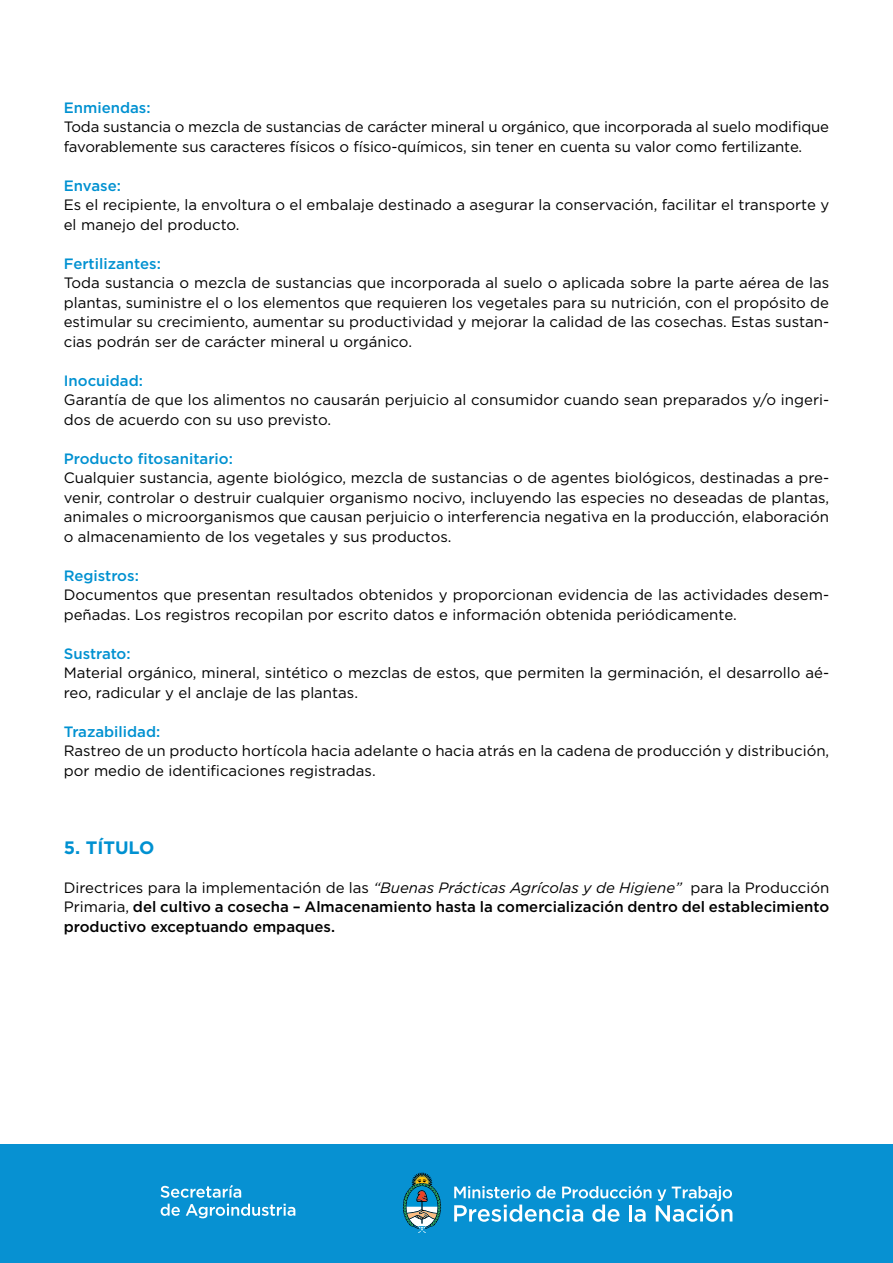
<style>
.page{position:relative;width:893px;height:1263px;background:#fff}
.page>*{position:absolute;margin:0;border:0;box-sizing:border-box;transform-origin:0 0}
.t1{font:700 18px "Gotham";color:#0091d1}
.t2{font:15px/19.5px "Gotham";color:#000}
.t3{font:500 15px/19.5px "Gotham";color:#000;text-align:justify}
.t4{font:500 15px "Gotham";color:#0091d1}
.s1{font-weight:400}
.s2{font-weight:400;font-style:italic}
</style>
<div class="page">
<div style="left:0;top:1144px;width:893px;height:119px;background:#0791d2"></div>
<svg style="left:454px;top:1185px;width:278px;height:37px"></svg>
<svg style="left:403px;top:1172px;width:38px;height:61px"></svg>
<svg style="left:161px;top:1185px;width:134px;height:33px"></svg>
<p class="t4" style="left:64px;top:97px;width:88px">Enmiendas:</p>
<p class="t2" style="left:64px;top:117px;width:767px">Toda sustancia o mezcla de sustancias de carácter mineral u orgánico, que incorporada al suelo modifique favorablemente sus caracteres físicos o físico-químicos, sin tener en cuenta su valor como fertilizante.</p>
<p class="t4" style="left:64px;top:175px;width:59px">Envase:</p>
<p class="t2" style="left:64px;top:195px;width:767px">Es el recipiente, la envoltura o el embalaje destinado a asegurar la conservación, facilitar el transporte y el manejo del producto.</p>
<p class="t4" style="left:64px;top:253px;width:99px">Fertilizantes:</p>
<p class="t2" style="left:64px;top:273px;width:767px;text-align:justify">Toda sustancia o mezcla de sustancias que incorporada al suelo o aplicada sobre la parte aérea de las plantas, suministre el o los elementos que requieren los vegetales para su nutrición, con el propósito de estimular su crecimiento, aumentar su productividad y mejorar la calidad de las cosechas. Estas sustan&shy;cias podrán ser de carácter mineral u orgánico.</p>
<p class="t4" style="left:64px;top:370px;width:81px">Inocuidad:</p>
<p class="t2" style="left:64px;top:390px;width:767px">Garantía de que los alimentos no causarán perjuicio al consumidor cuando sean preparados y/o ingeri&shy;dos de acuerdo con su uso previsto.</p>
<p class="t4" style="left:64px;top:448px;width:171px">Producto fitosanitario:</p>
<p class="t2" style="left:64px;top:468px;width:767px;text-align:justify">Cualquier sustancia, agente biológico, mezcla de sustancias o de agentes biológicos, destinadas a pre&shy;venir, controlar o destruir cualquier organismo nocivo, incluyendo las especies no deseadas de plantas, animales o microorganismos que causan perjuicio o interferencia negativa en la producción, elaboración o almacenamiento de los vegetales y sus productos.</p>
<p class="t4" style="left:64px;top:565px;width:77px">Registros:</p>
<p class="t2" style="left:64px;top:585px;width:767px">Documentos que presentan resultados obtenidos y proporcionan evidencia de las actividades desem&shy;peñadas. Los registros recopilan por escrito datos e información obtenida periódicamente.</p>
<p class="t4" style="left:64px;top:643px;width:68px">Sustrato:</p>
<p class="t2" style="left:64px;top:663px;width:767px">Material orgánico, mineral, sintético o mezclas de estos, que permiten la germinación, el desarrollo aé&shy;reo, radicular y el anclaje de las plantas.</p>
<p class="t4" style="left:64px;top:721px;width:98px">Trazabilidad:</p>
<p class="t2" style="left:64px;top:741px;width:767px">Rastreo de un producto hortícola hacia adelante o hacia atrás en la cadena de producción y distribución, por medio de identificaciones registradas.</p>
<p class="t1" style="left:64px;top:835px;width:92px">5. TÍTULO</p>
<p class="t3" style="left:64px;top:877px;width:767px"><span class="s1">Directrices para la implementación de las</span> <span class="s2">“Buenas Prácticas Agrícolas y de Higiene”</span> <span class="s1">para la Producción Primaria,</span> del cultivo a cosecha – Almacenamiento hasta la comercialización dentro del establecimiento productivo exceptuando empaques.</p>
</div>
